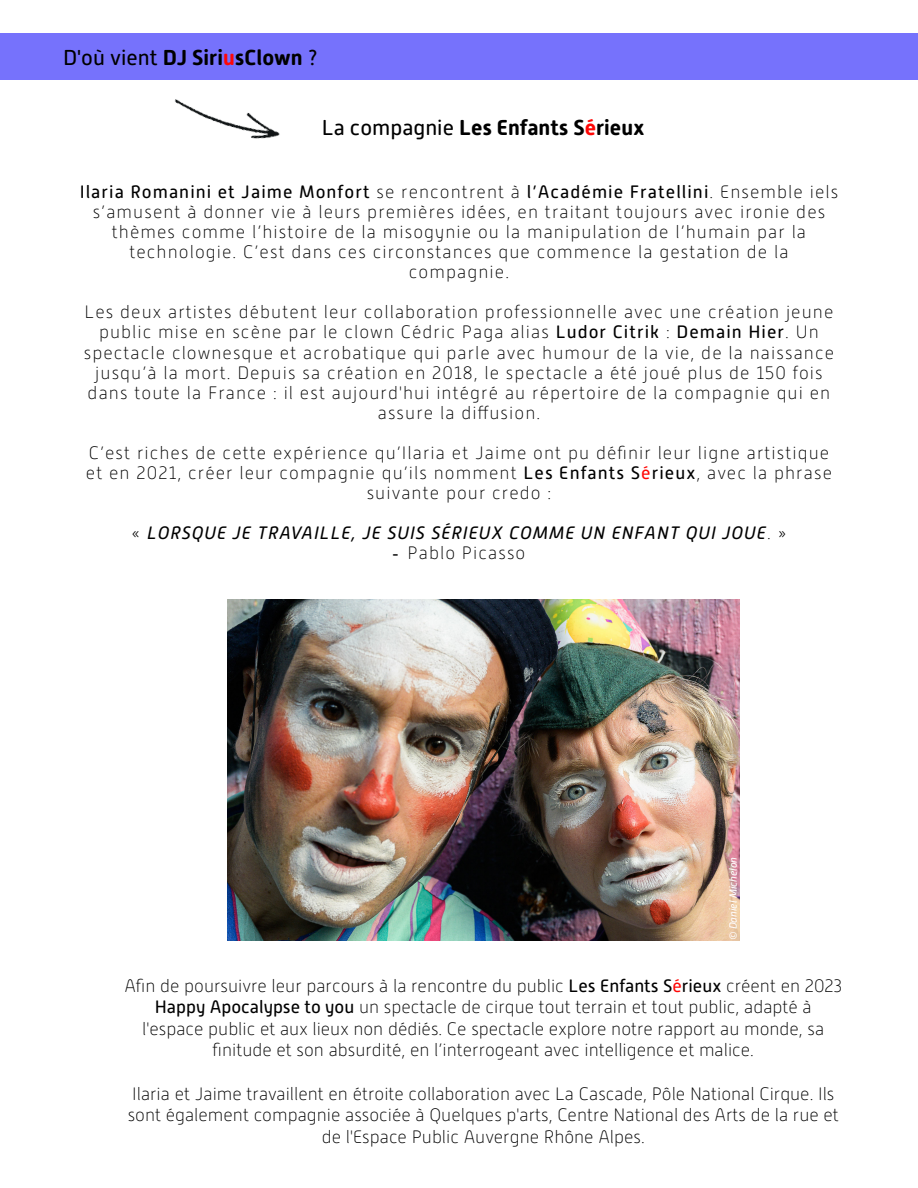
<style>
.page{position:relative;width:918px;height:1188px;background:#fff}
.page>*{position:absolute;margin:0;border:0;box-sizing:border-box;transform-origin:0 0}
.t1{font:700 21.6px "Alwyn New Rounded";color:#000}
.t2{font:100 18px/20.1px "Alwyn New Rounded";letter-spacing:.06em;color:#000;text-align:center}
.t3{font:100 18px/21.6px "Alwyn New Rounded";color:#000;text-align:center}
.t4{font:italic 18px "Alwyn New Rounded";letter-spacing:.06em;color:#000}
.t5{font:italic 10.65px "Alwyn New Rounded";color:#fff}
.s1{font-weight:400}
.s2{color:#ff0706}
.s3{font-weight:400;color:#ff0706}
.s4{font-weight:100;font-style:normal}
.s5{font-family:"Times New Roman";font-weight:400}
</style>
<div class="page">
<div style="left:0;top:34px;width:918px;height:46px;background:#7672fc"></div>
<img style="left:174px;top:99px;width:106px;height:40px">
<img style="left:227px;top:600px;width:512px;height:340px">
<p class="t1" style="left:63px;top:45px;width:256px"><span class="s1">D'où vient</span> DJ Siri<span class="s2">u</span>sClown <span class="s1">?</span></p>
<p class="t1" style="left:322px;top:115px;width:324px"><span class="s1">La compagnie</span> Les Enfants S<span class="s2">é</span>rieux</p>
<p class="t2" style="left:80px;top:182px;width:760px"><span class="s1">Ilaria Romanini et Jaime Monfort</span> se rencontrent à <span class="s1">l’Académie Fratellini</span>. Ensemble iels s’amusent à donner vie à leurs premières idées, en traitant toujours avec ironie des thèmes comme l’histoire de la misogynie ou la manipulation de l’humain par la technologie. C’est dans ces circonstances que commence la gestation de la compagnie.</p>
<p class="t2" style="left:84px;top:302px;width:752px">Les deux artistes débutent leur collaboration professionnelle avec une création jeune public mise en scène par le clown Cédric Paga alias <span class="s1">Ludor Citrik</span> : <span class="s1">Demain Hier</span>. Un spectacle clownesque et acrobatique qui parle avec humour de la vie, de la naissance jusqu’à la mort. Depuis sa création en 2018, le spectacle a été joué plus de 150 fois dans toute la France : il est aujourd'hui intégré au répertoire de la compagnie qui en assure la diffusion.</p>
<p class="t2" style="left:86px;top:443px;width:748px">C’est riches de cette expérience qu’Ilaria et Jaime ont pu définir leur ligne artistique et en 2021, créer leur compagnie qu’ils nomment <span class="s1">Les Enfants S</span><span class="s3">é</span><span class="s1">rieux</span>, avec la phrase suivante pour credo :</p>
<p class="t4" style="left:131px;top:523px;width:657px"><span class="s4">«</span> LORSQUE JE TRAVAILLE, JE SUIS SÉRIEUX COMME UN ENFANT QUI JOUE<span class="s4">. »</span></p>
<p class="t2" style="left:393px;top:543px;width:134px"><span class="s5">-</span> Pablo Picasso</p>
<p class="t5" style="left:727px;top:940px;width:85px;rotate:-90deg">© Daniel Michelon</p>
<p class="t3" style="left:124px;top:975px;width:719px">Afin de poursuivre leur parcours à la rencontre du public <span class="s1">Les Enfants S</span><span class="s3">é</span><span class="s1">rieux</span> créent en 2023<br><span class="s1">Happy Apocalypse to you</span> un spectacle de cirque tout terrain et tout public, adapté à l'espace public et aux lieux non dédiés. Ce spectacle explore notre rapport au monde, sa finitude et son absurdité, en l’interrogeant avec intelligence et malice.</p>
<p class="t3" style="left:128px;top:1083px;width:713px">Ilaria et Jaime travaillent en étroite collaboration avec La Cascade, Pôle National Cirque. Ils sont également compagnie associée à Quelques p'arts, Centre National des Arts de la rue et de l'Espace Public Auvergne Rhône Alpes.</p>
</div>
